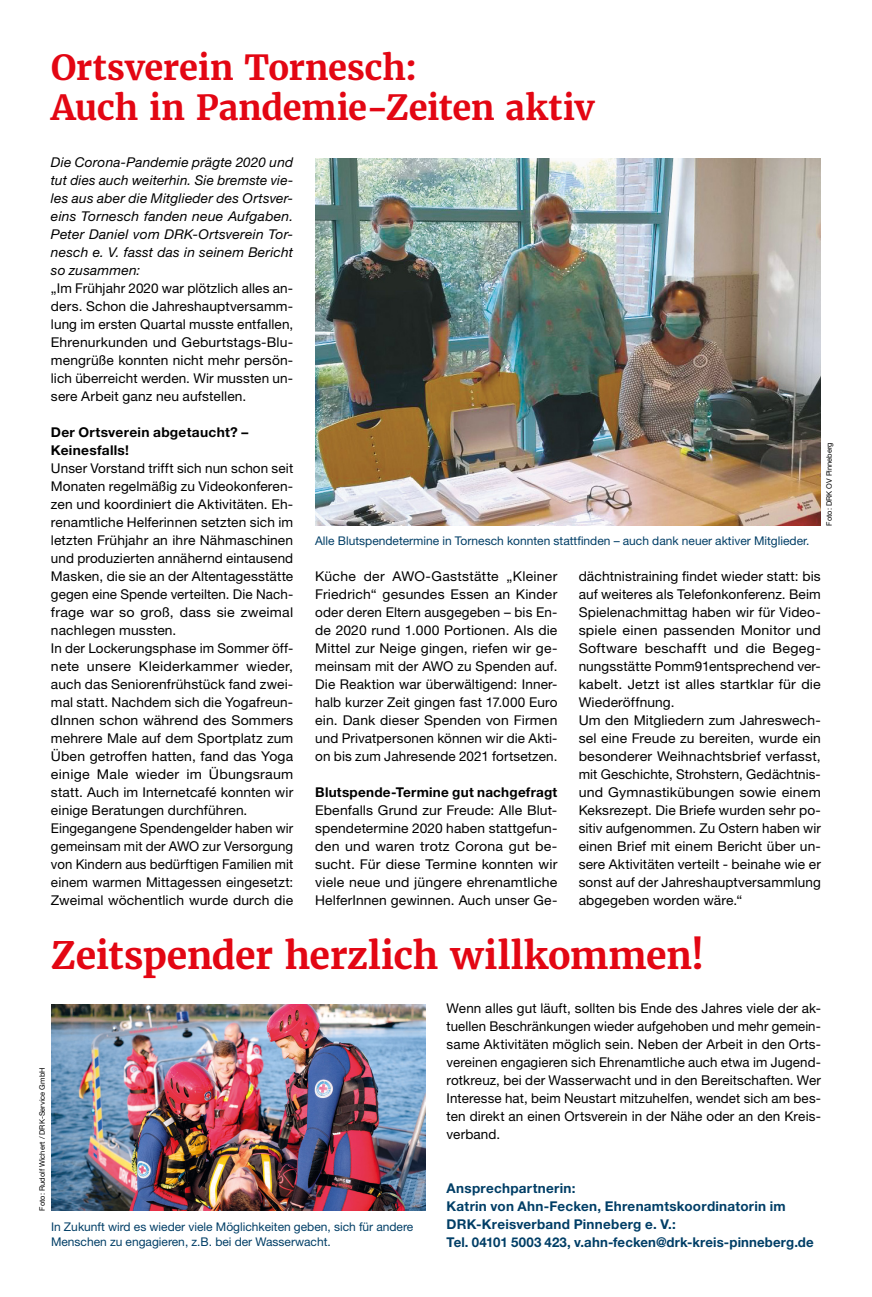
<style>
.page{position:relative;width:872px;height:1297px;background:#fff}
.page>*{position:absolute;margin:0;border:0;box-sizing:border-box;transform-origin:0 0}
.t1{font:700 37.5px "Merriweather";letter-spacing:-.015em;color:#e30613}
.t2{font:700 34.5px/40.5px "Merriweather";letter-spacing:-.01em;color:#e30613}
.t3{font:13.5px/18px "Helvetica Neue LT Pro";letter-spacing:.01em;color:#000;text-align:justify}
.t4{font:italic 13.5px/18px "Helvetica Neue LT Pro";letter-spacing:.015em;color:#000;text-align:justify}
.t5{font:13.5px/18px "Helvetica Neue LT Pro";letter-spacing:.01em;color:#000;text-align:justify;scale:1.04 1}
.t6{font:700 13.5px/18px "Helvetica Neue LT Pro";letter-spacing:.02em;color:#003e66}
.t7{font:700 13.5px/18px "Helvetica Neue LT Pro";letter-spacing:.02em;color:#000}
.t8{font:12px/15px "Helvetica Neue LT Pro";color:#003e66}
.t9{font:7.5px "Helvetica Neue LT Pro";color:#000}
</style>
<div class="page">
<img style="left:315px;top:159px;width:506px;height:367px">
<img style="left:51px;top:1004px;width:374px;height:207px">
<h2 class="t2" style="left:51px;top:47px;width:545px">Ortsverein Tornesch:<br>Auch in Pandemie-Zeiten aktiv</h2>
<p class="t4" style="left:51px;top:152px;width:244px">Die Corona-Pandemie prägte 2020 und tut dies auch weiterhin. Sie bremste vie&shy;les aus aber die Mitglieder des Ortsver&shy;eins Tornesch fanden neue Aufgaben.<br>Peter Daniel vom DRK-Ortsverein Tor&shy;nesch e. V. fasst das in seinem Bericht so zusammen:</p>
<p class="t3" style="left:51px;top:278px;width:244px">„Im Frühjahr 2020 war plötzlich alles an&shy;ders. Schon die Jahreshauptversamm&shy;lung im ersten Quartal musste entfallen, Ehrenurkunden und Geburtstags-Blu&shy;mengrüße konnten nicht mehr persön&shy;lich überreicht werden. Wir mussten un&shy;sere Arbeit ganz neu aufstellen.</p>
<p class="t7" style="left:51px;top:422px;width:199px">Der Ortsverein abgetaucht? –<br>Keinesfalls!</p>
<p class="t3" style="left:51px;top:458px;width:244px;text-align:left">Unser Vorstand trifft sich nun schon seit Monaten regelmäßig zu Videokonferen&shy;zen und koordiniert die Aktivitäten. Eh&shy;renamtliche Helferinnen setzten sich im letzten Frühjahr an ihre Nähmaschinen und produzierten annähernd eintausend Masken, die sie an der Altentagesstätte gegen eine Spende verteilten. Die Nach&shy;frage war so groß, dass sie zweimal nachlegen mussten.<br>In der Lockerungsphase im Sommer öff&shy;nete unsere Kleiderkammer wieder, auch das Seniorenfrühstück fand zwei&shy;mal statt. Nachdem sich die Yogafreun&shy;dInnen schon während des Sommers mehrere Male auf dem Sportplatz zum Üben getroffen hatten, fand das Yoga einige Male wieder im Übungsraum statt. Auch im Internetcafé konnten wir einige Beratungen durchführen.<br>Eingegangene Spendengelder haben wir gemeinsam mit der AWO zur Versorgung von Kindern aus bedürftigen Familien mit einem warmen Mittagessen eingesetzt:<br>Zweimal wöchentlich wurde durch die</p>
<p class="t9" style="left:824px;top:526px;width:85px;rotate:-90deg">Foto: DRK OV Pinneberg</p>
<p class="t8" style="left:315px;top:533px;width:496px">Alle Blutspendetermine in Tornesch konnten stattfinden – auch dank neuer aktiver Mitglieder.</p>
<p class="t3" style="left:315px;top:566px;width:244px">Küche der AWO-Gaststätte „Kleiner Friedrich“ gesundes Essen an Kinder oder deren Eltern ausgegeben – bis En&shy;de 2020 rund 1.000 Portionen. Als die Mittel zur Neige gingen, riefen wir ge&shy;meinsam mit der AWO zu Spenden auf.<br>Die Reaktion war überwältigend: Inner&shy;halb kurzer Zeit gingen fast 17.000 Euro ein. Dank dieser Spenden von Firmen und Privatpersonen können wir die Akti&shy;on bis zum Jahresende 2021 fortsetzen.</p>
<p class="t7" style="left:315px;top:782px;width:244px">Blutspende-Termine gut nachgefragt</p>
<p class="t5" style="left:315px;top:800px;width:234px">Ebenfalls Grund zur Freude: Alle Blut&shy;spendetermine 2020 haben stattgefun&shy;den und waren trotz Corona gut be&shy;sucht. Für diese Termine konnten wir viele neue und jüngere ehrenamtliche HelferInnen gewinnen. Auch unser Ge-</p>
<p class="t3" style="left:578px;top:566px;width:244px;text-align:left">dächtnistraining findet wieder statt: bis auf weiteres als Telefonkonferenz. Beim Spielenachmittag haben wir für Video&shy;spiele einen passenden Monitor und Software beschafft und die Begeg&shy;nungsstätte Pomm91entsprechend ver&shy;kabelt. Jetzt ist alles startklar für die Wiederöffnung.<br>Um den Mitgliedern zum Jahreswech&shy;sel eine Freude zu bereiten, wurde ein besonderer Weihnachtsbrief verfasst, mit Geschichte, Strohstern, Gedächtnis&shy;und Gymnastikübungen sowie einem Keksrezept. Die Briefe wurden sehr po&shy;sitiv aufgenommen. Zu Ostern haben wir einen Brief mit einem Bericht über un&shy;sere Aktivitäten verteilt - beinahe wie er sonst auf der Jahreshauptversammlung abgegeben worden wäre.“</p>
<h1 class="t1" style="left:51px;top:931px;width:655px">Zeitspender herzlich willkommen!</h1>
<p class="t3" style="left:446px;top:998px;width:376px">Wenn alles gut läuft, sollten bis Ende des Jahres viele der ak&shy;tuellen Beschränkungen wieder aufgehoben und mehr gemein&shy;same Aktivitäten möglich sein. Neben der Arbeit in den Orts&shy;vereinen engagieren sich Ehrenamtliche auch etwa im Jugend&shy;rotkreuz, bei der Wasserwacht und in den Bereitschaften. Wer Interesse hat, beim Neustart mitzuhelfen, wendet sich am bes&shy;ten direkt an einen Ortsverein in der Nähe oder an den Kreis&shy;verband.</p>
<p class="t9" style="left:38px;top:1211px;width:145px;rotate:-90deg">Foto: Rudolf Wichert / DRK-Service GmbH</p>
<p class="t6" style="left:446px;top:1178px;width:369px">Ansprechpartnerin:<br>Katrin von Ahn-Fecken, Ehrenamtskoordinatorin im DRK-Kreisverband Pinneberg e. V.:<br>Tel. 04101 5003 423, v.ahn-fecken@drk-kreis-pinneberg.de</p>
<p class="t8" style="left:51px;top:1219px;width:364px">In Zukunft wird es wieder viele Möglichkeiten geben, sich für andere<br>Menschen zu engagieren, z.B. bei der Wasserwacht.</p>
</div>
